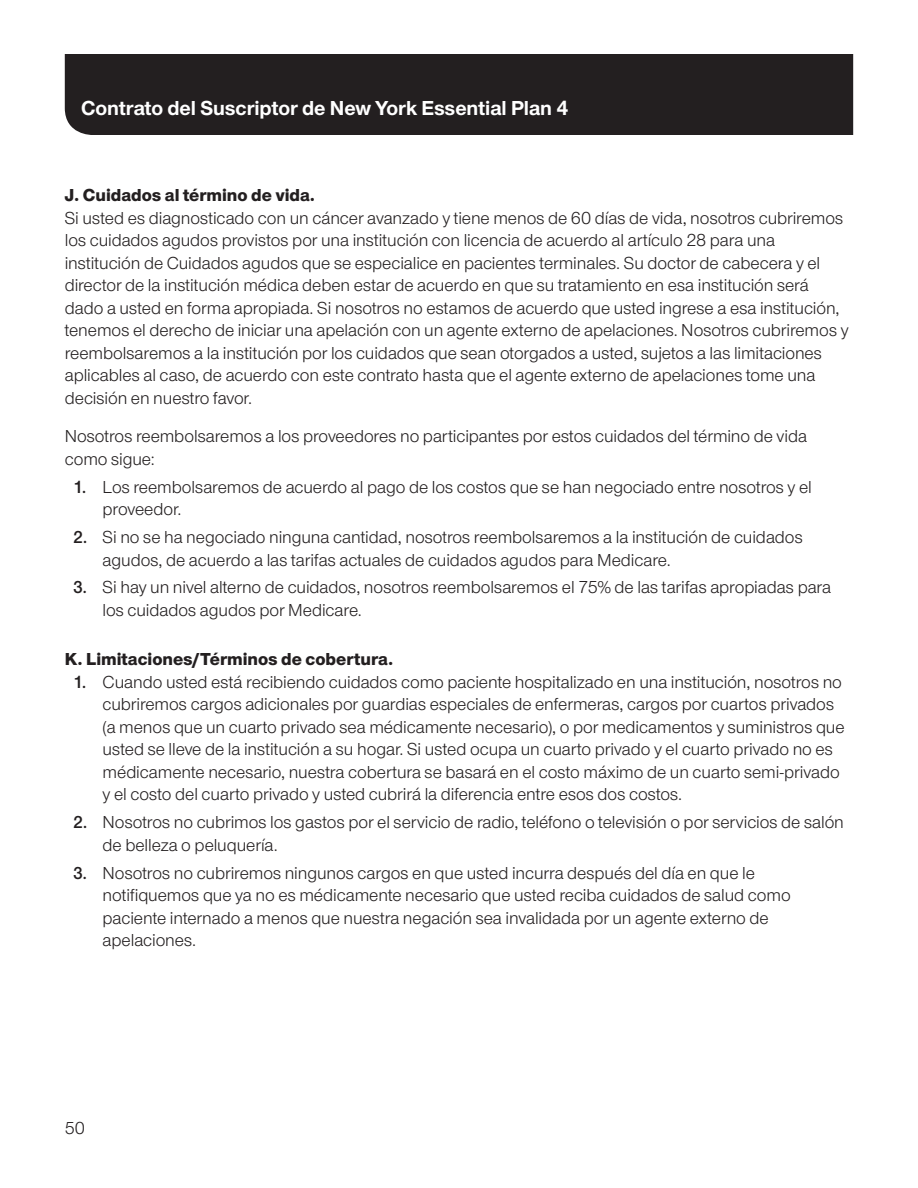
<style>
.page{position:relative;width:918px;height:1188px;background:#fff}
.page>*{position:absolute;margin:0;border:0;box-sizing:border-box;transform-origin:0 0}
.t1{font:700 21px "UHC Sans";color:#fff}
.Body___numbers___add{font:18px/22.5px "UHC Sans";letter-spacing:-.005em;color:#231f20}
.Body___12_15{font:18px/22.5px "UHC Sans";letter-spacing:-.005em;color:#231f20}
.Body_BEFORE_bullet{font:18px/22.5px "UHC Sans";letter-spacing:-.005em;color:#231f20}
.SUB_Subhead___AFTER{font:800 18px "UHC Sans";color:#231f20}
.SUB_Subhead___12_15{font:800 18px "UHC Sans";color:#231f20}
.s1{font-weight:600}
</style>
<div class="page">
<div style="left:65px;top:54px;width:788px;height:81px;background:#231f20"></div>
<p class="t1" style="left:81px;top:94px;width:489px">Contrato del Suscriptor de New York Essential Plan 4</p>
<p class="SUB_Subhead___12_15" style="left:65px;top:182px;width:252px">J. Cuidados al término de vida.</p>
<p class="Body___12_15" style="left:65px;top:206px;width:785px">Si usted es diagnosticado con un cáncer avanzado y tiene menos de 60 días de vida, nosotros cubriremos los cuidados agudos provistos por una institución con licencia de acuerdo al artículo 28 para una institución de Cuidados agudos que se especialice en pacientes terminales. Su doctor de cabecera y el director de la institución médica deben estar de acuerdo en que su tratamiento en esa institución será dado a usted en forma apropiada. Si nosotros no estamos de acuerdo que usted ingrese a esa institución, tenemos el derecho de iniciar una apelación con un agente externo de apelaciones. Nosotros cubriremos y reembolsaremos a la institución por los cuidados que sean otorgados a usted, sujetos a las limitaciones aplicables al caso, de acuerdo con este contrato hasta que el agente externo de apelaciones tome una decisión en nuestro favor.</p>
<p class="Body_BEFORE_bullet" style="left:65px;top:424px;width:744px">Nosotros reembolsaremos a los proveedores no participantes por estos cuidados del término de vida como sigue:</p>
<p class="Body___numbers___add" style="left:103px;top:475px;width:711px;text-indent:-29px"><span class="s1">1.</span> Los reembolsaremos de acuerdo al pago de los costos que se han negociado entre nosotros y el proveedor.</p>
<p class="Body___numbers___add" style="left:103px;top:525px;width:702px;text-indent:-29px"><span class="s1">2.</span> Si no se ha negociado ninguna cantidad, nosotros reembolsaremos a la institución de cuidados agudos, de acuerdo a las tarifas actuales de cuidados agudos para Medicare.</p>
<p class="Body___numbers___add" style="left:103px;top:576px;width:730px;text-indent:-29px"><span class="s1">3.</span> Si hay un nivel alterno de cuidados, nosotros reembolsaremos el 75% de las tarifas apropiadas para los cuidados agudos por Medicare.</p>
<p class="SUB_Subhead___AFTER" style="left:65px;top:647px;width:330px">K. Limitaciones/Términos de cobertura.</p>
<p class="Body___numbers___add" style="left:103px;top:670px;width:744px;text-indent:-29px"><span class="s1">1.</span> Cuando usted está recibiendo cuidados como paciente hospitalizado en una institución, nosotros no cubriremos cargos adicionales por guardias especiales de enfermeras, cargos por cuartos privados (a menos que un cuarto privado sea médicamente necesario), o por medicamentos y suministros que usted se lleve de la institución a su hogar. Si usted ocupa un cuarto privado y el cuarto privado no es médicamente necesario, nuestra cobertura se basará en el costo máximo de un cuarto semi-privado y el costo del cuarto privado y usted cubrirá la diferencia entre esos dos costos.</p>
<p class="Body___numbers___add" style="left:103px;top:810px;width:743px;text-indent:-29px"><span class="s1">2.</span> Nosotros no cubrimos los gastos por el servicio de radio, teléfono o televisión o por servicios de salón de belleza o peluquería.</p>
<p class="Body___numbers___add" style="left:103px;top:861px;width:690px;text-indent:-29px"><span class="s1">3.</span> Nosotros no cubriremos ningunos cargos en que usted incurra después del día en que le notifiquemos que ya no es médicamente necesario que usted reciba cuidados de salud como paciente internado a menos que nuestra negación sea invalidada por un agente externo de apelaciones.</p>
<p class="Body___12_15" style="left:65px;top:1116px;width:22px">50</p>
</div>
